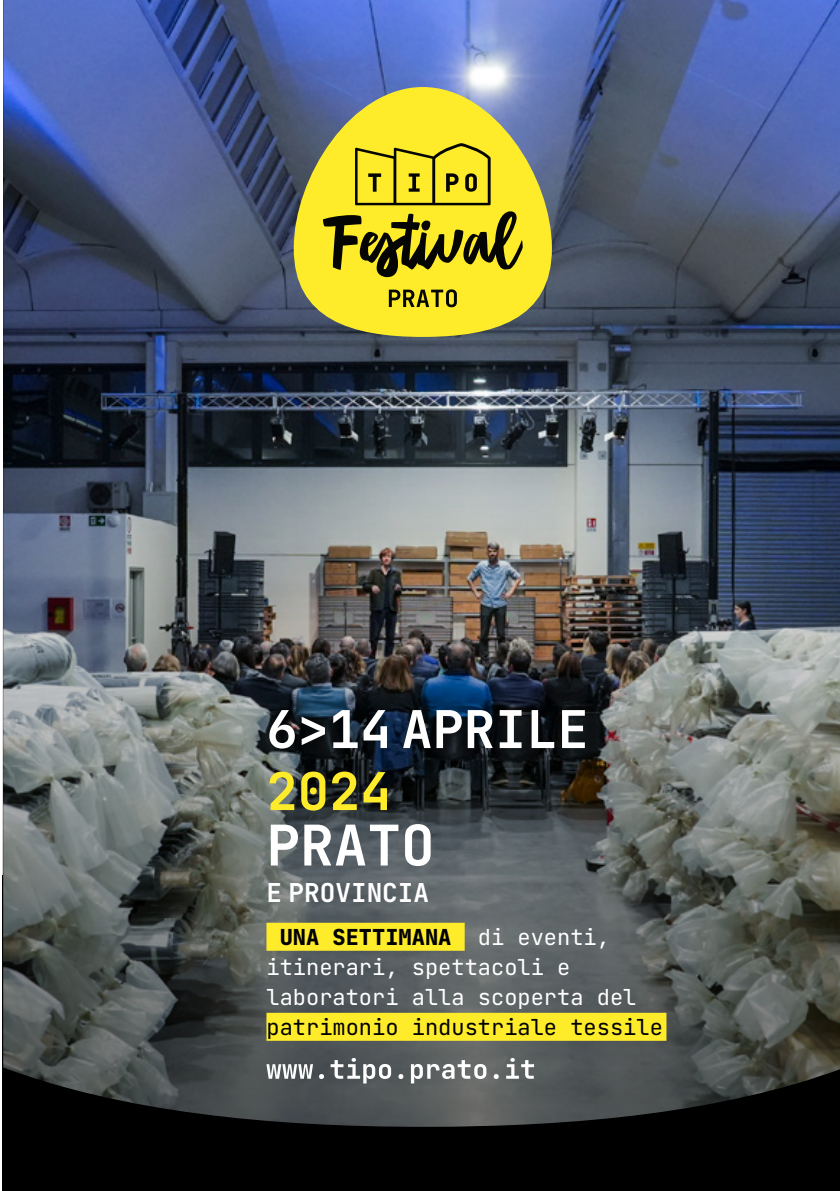
<style>
.page{position:relative;width:840px;height:1191px;background:#fff}
.page>*{position:absolute;margin:0;border:0;box-sizing:border-box;transform-origin:0 0}
.t1{font:56px "Jet Brains Mono";color:#fff}
.t2{font:52px "Jet Brains Mono";color:#fff}
.t3{font:52px "Jet Brains Mono";color:#feec2a}
.t4{font:26px "Jet Brains Mono";color:#fff}
.t5{font:22px/30px "Jet Brains Mono";color:#fff}
.t6{font:22px "Jet Brains Mono";color:#000}
.s1{color:#000}
</style>
<div class="page">
<img style="left:3px;top:0;width:836px;height:457px">
<img style="left:2px;top:457px;width:837px;height:734px">
<div style="left:266px;top:922px;width:198px;height:28px;background:#feec2a"></div>
<div style="left:266px;top:1012px;width:400px;height:28px;background:#feec2a"></div>
<svg style="left:266px;top:1064px;width:47px;height:14px"></svg>
<svg style="left:319px;top:1074px;width:5px;height:5px"></svg>
<svg style="left:330px;top:1058px;width:61px;height:25px"></svg>
<svg style="left:398px;top:1074px;width:5px;height:5px"></svg>
<svg style="left:410px;top:1060px;width:76px;height:23px"></svg>
<svg style="left:493px;top:1074px;width:5px;height:5px"></svg>
<svg style="left:506px;top:1058px;width:27px;height:20px"></svg>
<svg style="left:293px;top:87px;width:258px;height:250px;background:#c7c04a"></svg>
<svg style="left:355px;top:143px;width:135px;height:62px;background:#ccbd22"></svg>
<svg style="left:323px;top:211px;width:199px;height:66px;background:#a3981b"></svg>
<svg style="left:388px;top:289px;width:68px;height:18px"></svg>
<h2 class="t2" style="left:266px;top:695px;width:323px">6&gt;14 APRILE</h2>
<h2 class="t3" style="left:266px;top:757px;width:126px">2024</h2>
<h1 class="t1" style="left:266px;top:808px;width:170px">PRATO</h1>
<p class="t4" style="left:266px;top:875px;width:164px">E PROVINCIA</p>
<p class="t5" style="left:266px;top:922px;width:371px;text-indent:13px"><span class="s1">UNA SETTIMANA</span> di eventi, itinerari, spettacoli e laboratori alla scoperta del</p>
<p class="t6" style="left:266px;top:1012px;width:398px">patrimonio industriale tessile</p>
</div>
